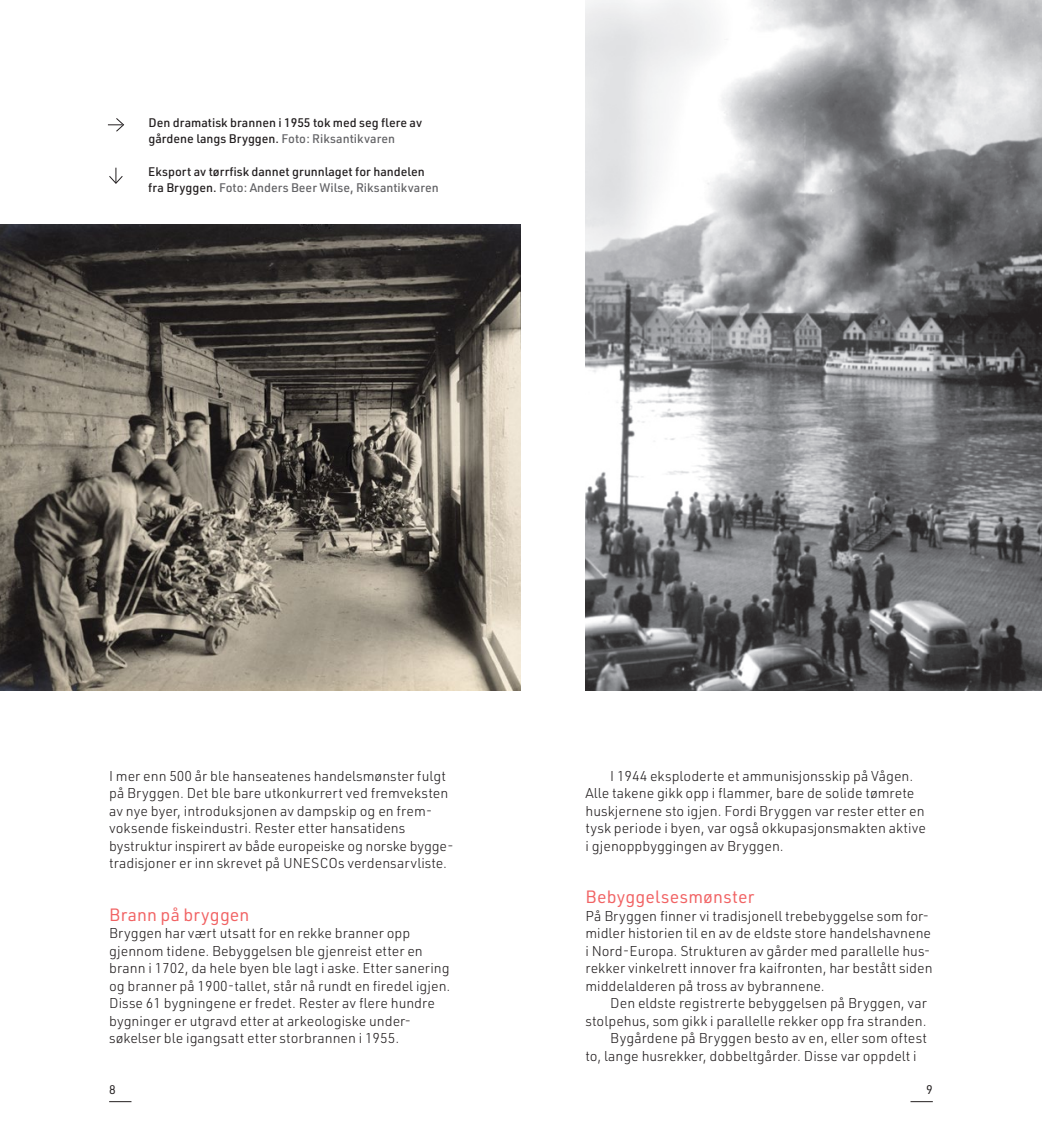
<style>
.page{position:relative;width:1042px;height:1141px;background:#fff}
.page>*{position:absolute;margin:0;border:0;box-sizing:border-box;transform-origin:0 0}
.t1{font:17.5px "URWDIN";letter-spacing:.01em;color:#f16364}
.t2{font:300 14px/17.5px "URWDIN";color:#231f20}
.t3{font:500 12.25px/15.8px "URWDIN";color:#231f20}
.t4{font:12.25px "URWDIN";color:#231f20}
.s1{color:#636366}
</style>
<div class="page">
<svg style="left:109px;top:1101px;width:22px;height:1px"></svg>
<svg style="left:910px;top:1101px;width:23px;height:1px"></svg>
<img style="left:585px;top:0;width:457px;height:691px">
<svg style="left:108px;top:118px;width:17px;height:14px"></svg>
<svg style="left:109px;top:168px;width:14px;height:16px"></svg>
<img style="left:0;top:224px;width:521px;height:467px">
<p class="t3" style="left:148px;top:114px;width:275px">Den dramatisk brannen i 1955 tok med seg flere av gårdene langs Bryggen. <span class="s1">Foto: Riksantikvaren</span></p>
<p class="t3" style="left:148px;top:164px;width:292px">Eksport av tørrfisk dannet grunnlaget for handelen fra Bryggen. <span class="s1">Foto: Anders Beer Wilse, Riksantikvaren</span></p>
<p class="t2" style="left:109px;top:766px;width:343px">I mer enn 500 år ble hanseatenes handelsmønster fulgt på Bryggen. Det ble bare utkonkurrert ved fremveksten av nye byer, introduksjonen av dampskip og en frem&shy;voksende fiskeindustri. Rester etter hansatidens bystruktur inspirert av både europeiske og norske bygge&shy;tradisjoner er inn skrevet på UNESCOs verdensarvliste.</p>
<p class="t1" style="left:109px;top:903px;width:142px">Brann på bryggen</p>
<p class="t2" style="left:109px;top:924px;width:343px">Bryggen har vært utsatt for en rekke branner opp gjennom tidene. Bebyggelsen ble gjenreist etter en brann i 1702, da hele byen ble lagt i aske. Etter sanering og branner på 1900-tallet, står nå rundt en firedel igjen.<br>Disse 61 bygningene er fredet. Rester av flere hundre bygninger er utgravd etter at arkeologiske under&shy;søkelser ble igangsatt etter storbrannen i 1955.</p>
<p class="t2" style="left:585px;top:766px;width:342px;text-indent:25px">I 1944 eksploderte et ammunisjonsskip på Vågen.<br>Alle takene gikk opp i flammer, bare de solide tømrete huskjernene sto igjen. Fordi Bryggen var rester etter en tysk periode i byen, var også okkupasjonsmakten aktive i gjenoppbyggingen av Bryggen.</p>
<p class="t1" style="left:585px;top:885px;width:170px">Bebyggelsesmønster</p>
<p class="t2" style="left:585px;top:906px;width:349px">På Bryggen finner vi tradisjonell trebebyggelse som for&shy;midler historien til en av de eldste store handelshavnene i Nord-Europa. Strukturen av gårder med parallelle hus&shy;rekker vinkelrett innover fra kaifronten, har bestått siden middelalderen på tross av bybrannene.</p>
<p class="t2" style="left:610px;top:994px;width:318px">Den eldste registrerte bebyggelsen på Bryggen, var</p>
<p class="t2" style="left:585px;top:1011px;width:343px">stolpehus, som gikk i parallelle rekker opp fra stranden.</p>
<p class="t2" style="left:610px;top:1029px;width:318px">Bygårdene på Bryggen besto av en, eller som oftest</p>
<p class="t2" style="left:585px;top:1046px;width:333px">to, lange husrekker, dobbeltgårder. Disse var oppdelt i</p>
<p class="t4" style="left:109px;top:1082px;width:8px">8</p>
<p class="t4" style="left:926px;top:1082px;width:8px">9</p>
</div>
